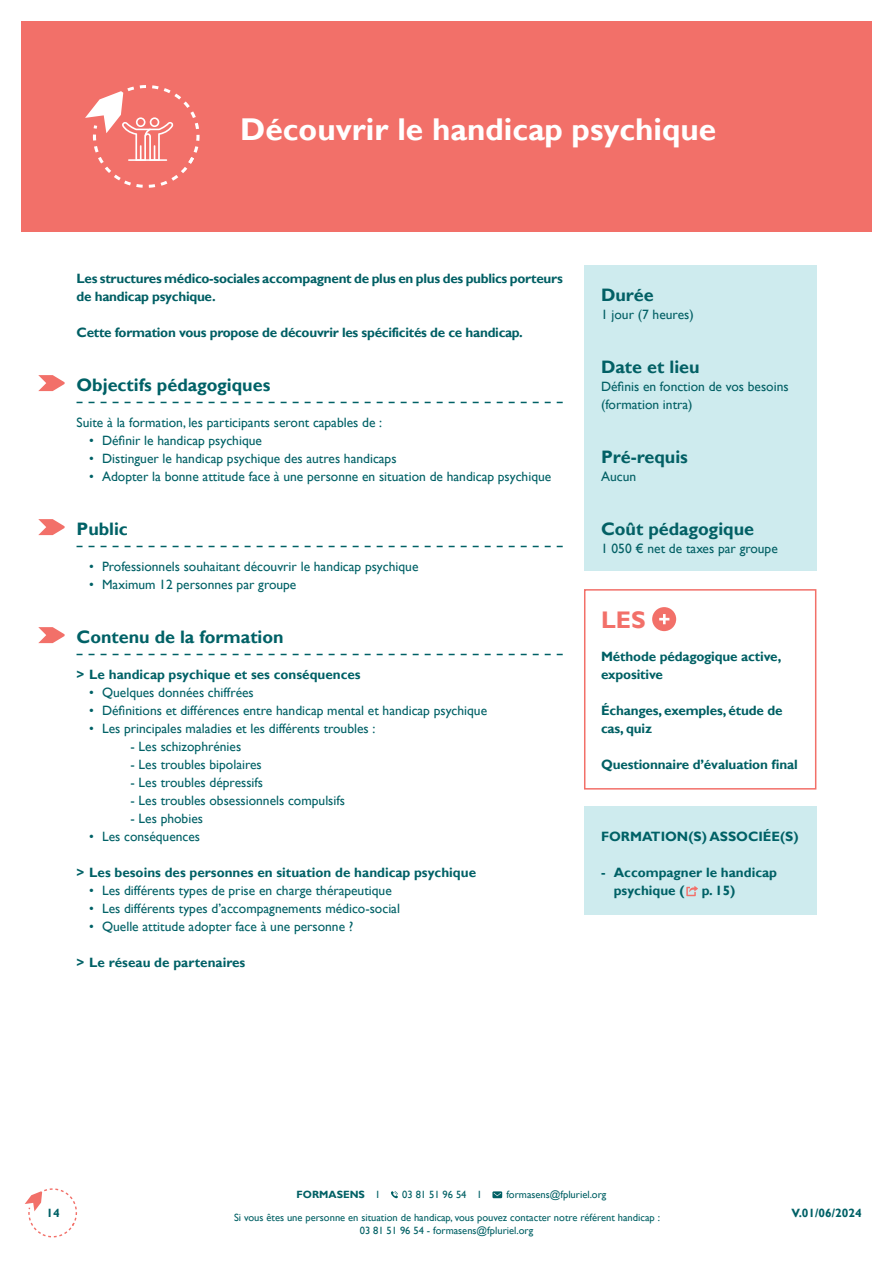
<style>
.page{position:relative;width:893px;height:1263px;background:#fff}
.page>*{position:absolute;margin:0;border:0;box-sizing:border-box;transform-origin:0 0}
.TITRE_FICHE{font:700 31.5px "Gill Sans";color:#fff}
.t1{font:700 24px "Gill Sans";color:#f27069}
._2024_-_OP___PUBLIC___CONTENU{font:700 18px "Gill Sans";color:#006166}
._2024_-_Durée__date__lieu{font:700 18px "Gill Sans";color:#026065}
._2024_BLEU_-_TEXTE_DE_CONTENU{font:13.5px "Gill Sans";color:#006166}
.t2{font:700 13.5px/18px "Gill Sans";color:#006166}
._2024_-_TEXTE_INTRO_BLEU{font:700 13.5px/18px "Gill Sans";letter-spacing:-.02em;color:#015f64}
._2024_BLEU_PUCE_CONTENU_NIVEAU_2{font:13.5px "Gill Sans";color:#006166}
._2024_-_Texte_LES{font:700 13.5px/18px "Gill Sans";letter-spacing:-.01em;color:#006064}
._2024_-_non_gras_Durée__date__lieu{font:13.5px/18px "Gill Sans";color:#026065}
.t3{font:700 12px "Gill Sans";color:#006166}
.t4{font:10.5px/22.5px "Gill Sans";color:#006064}
.t5{font:700 10.5px "Gill Sans";color:#006064}
.s1{font-weight:400}
</style>
<div class="page">
<div style="left:21px;top:21px;width:851px;height:211px;background:#f27069"></div>
<svg style="left:25px;top:1188px;width:52px;height:49px"></svg>
<svg style="left:391px;top:1191px;width:7px;height:7px"></svg>
<svg style="left:492px;top:1191px;width:10px;height:7px"></svg>
<div style="left:584px;top:589px;width:232px;height:200px;border:2px solid #f27069"></div>
<div style="left:584px;top:266px;width:232px;height:305px;background:#ceebee"></div>
<div style="left:652px;top:607px;width:24px;height:24px;background:#f27069;border-radius:50%"></div>
<svg style="left:659px;top:614px;width:10px;height:10px"></svg>
<svg style="left:77px;top:402px;width:486px;height:1px"></svg>
<svg style="left:77px;top:546px;width:486px;height:1px"></svg>
<svg style="left:77px;top:654px;width:486px;height:1px"></svg>
<div style="left:584px;top:806px;width:232px;height:108px;background:#ceebee"></div>
<svg style="left:686px;top:886px;width:12px;height:10px"></svg>
<svg style="left:85px;top:85px;width:115px;height:103px"></svg>
<hr style="left:128px;top:159px;width:39px;height:2px;background:#fff">
<svg style="left:38px;top:375px;width:27px;height:16px"></svg>
<svg style="left:38px;top:519px;width:27px;height:16px"></svg>
<svg style="left:38px;top:627px;width:27px;height:16px"></svg>
<p class="TITRE_FICHE" style="left:240px;top:111px;width:478px">Découvrir le handicap psychique</p>
<p class="_2024_-_TEXTE_INTRO_BLEU" style="left:77px;top:270px;width:488px">Les structures médico-sociales accompagnent de plus en plus des publics porteurs de handicap psychique.</p>
<p class="_2024_-_TEXTE_INTRO_BLEU" style="left:77px;top:324px;width:448px">Cette formation vous propose de découvrir les spécificités de ce handicap.</p>
<p class="_2024_-_OP___PUBLIC___CONTENU" style="left:77px;top:374px;width:195px">Objectifs pédagogiques</p>
<p class="_2024_BLEU_-_TEXTE_DE_CONTENU" style="left:77px;top:415px;width:307px">Suite à la formation, les participants seront capables de :</p>
<p class="_2024_BLEU_-_TEXTE_DE_CONTENU" style="left:89px;top:433px;width:174px">• Définir le handicap psychique</p>
<p class="_2024_BLEU_-_TEXTE_DE_CONTENU" style="left:89px;top:451px;width:309px">• Distinguer le handicap psychique des autres handicaps</p>
<p class="_2024_BLEU_-_TEXTE_DE_CONTENU" style="left:89px;top:469px;width:463px">• Adopter la bonne attitude face à une personne en situation de handicap psychique</p>
<p class="_2024_-_OP___PUBLIC___CONTENU" style="left:77px;top:518px;width:53px">Public</p>
<p class="_2024_BLEU_-_TEXTE_DE_CONTENU" style="left:89px;top:559px;width:331px">• Professionnels souhaitant découvrir le handicap psychique</p>
<p class="_2024_BLEU_-_TEXTE_DE_CONTENU" style="left:89px;top:577px;width:209px">• Maximum 12 personnes par groupe</p>
<p class="_2024_-_OP___PUBLIC___CONTENU" style="left:77px;top:626px;width:209px">Contenu de la formation</p>
<p class="t2" style="left:77px;top:666px;width:286px">&gt; Le handicap psychique et ses conséquences</p>
<p class="_2024_BLEU_-_TEXTE_DE_CONTENU" style="left:89px;top:685px;width:166px">• Quelques données chiffrées</p>
<p class="_2024_BLEU_-_TEXTE_DE_CONTENU" style="left:89px;top:703px;width:399px">• Définitions et différences entre handicap mental et handicap psychique</p>
<p class="_2024_BLEU_-_TEXTE_DE_CONTENU" style="left:89px;top:721px;width:288px">• Les principales maladies et les différents troubles :</p>
<p class="_2024_BLEU_PUCE_CONTENU_NIVEAU_2" style="left:131px;top:739px;width:112px">- Les schizophrénies</p>
<p class="_2024_BLEU_PUCE_CONTENU_NIVEAU_2" style="left:131px;top:757px;width:133px">- Les troubles bipolaires</p>
<p class="_2024_BLEU_PUCE_CONTENU_NIVEAU_2" style="left:131px;top:775px;width:134px">- Les troubles dépressifs</p>
<p class="_2024_BLEU_PUCE_CONTENU_NIVEAU_2" style="left:131px;top:793px;width:216px">- Les troubles obsessionnels compulsifs</p>
<p class="_2024_BLEU_PUCE_CONTENU_NIVEAU_2" style="left:131px;top:811px;width:74px">- Les phobies</p>
<p class="_2024_BLEU_-_TEXTE_DE_CONTENU" style="left:89px;top:829px;width:112px">• Les conséquences</p>
<p class="t2" style="left:77px;top:864px;width:401px">&gt; Les besoins des personnes en situation de handicap psychique</p>
<p class="_2024_BLEU_-_TEXTE_DE_CONTENU" style="left:89px;top:883px;width:304px">• Les différents types de prise en charge thérapeutique</p>
<p class="_2024_BLEU_-_TEXTE_DE_CONTENU" style="left:89px;top:901px;width:312px">• Les différents types d’accompagnements médico-social</p>
<p class="_2024_BLEU_-_TEXTE_DE_CONTENU" style="left:89px;top:919px;width:266px">• Quelle attitude adopter face à une personne ?</p>
<p class="t2" style="left:77px;top:954px;width:170px">&gt; Le réseau de partenaires</p>
<p class="_2024_-_Durée__date__lieu" style="left:601px;top:284px;width:54px">Durée</p>
<p class="_2024_-_non_gras_Durée__date__lieu" style="left:601px;top:306px;width:94px">1 jour (7 heures)</p>
<p class="_2024_-_Durée__date__lieu" style="left:601px;top:356px;width:100px">Date et lieu</p>
<p class="_2024_-_non_gras_Durée__date__lieu" style="left:601px;top:378px;width:189px">Définis en fonction de vos besoins (formation intra)</p>
<p class="_2024_-_Durée__date__lieu" style="left:601px;top:446px;width:88px">Pré-requis</p>
<p class="_2024_-_non_gras_Durée__date__lieu" style="left:601px;top:468px;width:37px">Aucun</p>
<p class="_2024_-_Durée__date__lieu" style="left:601px;top:518px;width:155px">Coût pédagogique</p>
<p class="_2024_-_non_gras_Durée__date__lieu" style="left:601px;top:540px;width:178px">1 050 € net de taxes par groupe</p>
<p class="t1" style="left:601px;top:605px;width:46px">LES</p>
<p class="_2024_-_Texte_LES" style="left:601px;top:648px;width:182px">Méthode pédagogique active,</p>
<p class="_2024_-_Texte_LES" style="left:601px;top:666px;width:64px">expositive</p>
<p class="_2024_-_Texte_LES" style="left:601px;top:702px;width:183px">Échanges, exemples, étude de cas, quiz</p>
<p class="_2024_-_Texte_LES" style="left:601px;top:756px;width:198px">Questionnaire d’évaluation final</p>
<p class="t2" style="left:601px;top:828px;width:199px">FORMATION(S) ASSOCIÉE(S)</p>
<p class="t2" style="left:614px;top:864px;width:165px;text-indent:-13px">- Accompagner le handicap psychique (</p>
<p class="t2" style="left:702px;top:882px;width:35px">p. 15)</p>
<p class="t3" style="left:47px;top:1205px;width:15px">14</p>
<p class="t4" style="left:234px;top:1183px;width:427px;text-indent:272px">formasens@fpluriel.org<br>Si vous êtes une personne en situation de handicap, vous pouvez contacter notre référent handicap :</p>
<p class="t4" style="left:360px;top:1219px;width:175px">03 81 51 96 54 - formasens@fpluriel.org</p>
<p class="t5" style="left:297px;top:1188px;width:84px">FORMASENS <span class="s1">I</span></p>
<p class="t4" style="left:402px;top:1183px;width:80px">03 81 51 96 54 I</p>
<p class="t3" style="left:792px;top:1205px;width:72px">V.01/06/2024</p>
</div>
